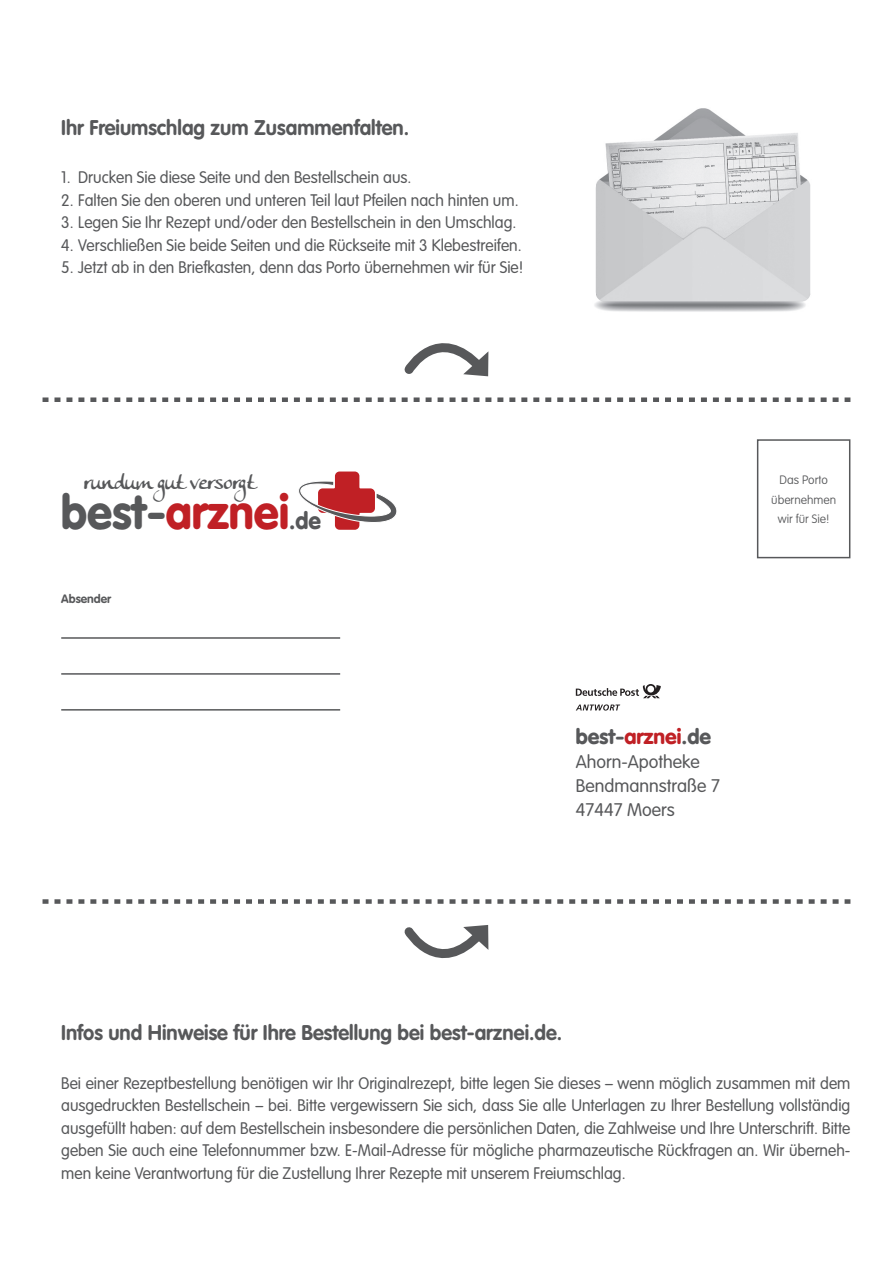
<style>
.page{position:relative;width:893px;height:1263px;background:#fff}
.page>*{position:absolute;margin:0;border:0;box-sizing:border-box;transform-origin:0 0}
.t1{font:900 47.1px "VAG Rounded";color:#c02025;scale:.96 1}
.t2{font:21.6px "Anke Calligraphic FG";color:#57585a}
.t3{font:700 21px "VAG Rounded";color:#57585a;scale:.96 1}
.t4{font:900 21px "VAG Rounded";color:#57585a}
.t5{font:300 18px/24px "VAG Rounded";color:#57585a}
.t6{font:300 16.5px/22.5px "VAG Rounded";color:#57585a;text-align:justify;scale:.96 1}
.t7{font:100 12px/19.5px "VAG Rounded";color:#57585a;text-align:center}
.t8{font:700 12px "VAG Rounded";color:#57585a}
.s1{color:#57585a}
.s2{font-size:23.55px;color:#57585a}
.s3{color:#c02025}
</style>
<div class="page">
<img style="left:594px;top:108px;width:217px;height:204px">
<svg style="left:298px;top:471px;width:99px;height:59px"></svg>
<hr style="left:61px;top:637px;width:279px;height:2px;background:#57585a">
<hr style="left:61px;top:673px;width:279px;height:2px;background:#57585a">
<hr style="left:61px;top:709px;width:279px;height:2px;background:#57585a">
<div style="left:757px;top:439px;width:93px;height:119px;border:2px solid #57585a"></div>
<svg style="left:43px;top:397px;width:807px;height:5px"></svg>
<svg style="left:43px;top:899px;width:807px;height:5px"></svg>
<svg style="left:404px;top:343px;width:85px;height:34px"></svg>
<svg style="left:404px;top:925px;width:85px;height:34px"></svg>
<svg style="left:576px;top:684px;width:85px;height:14px"></svg>
<svg style="left:576px;top:704px;width:44px;height:7px"></svg>
<p class="t3" style="left:61px;top:115px;width:364px">Ihr Freiumschlag zum Zusammenfalten.</p>
<p class="t6" style="left:61px;top:166px;width:366px">1. Drucken Sie diese Seite und den Bestellschein aus.</p>
<p class="t6" style="left:61px;top:188px;width:478px">2. Falten Sie den oberen und unteren Teil laut Pfeilen nach hinten um.</p>
<p class="t6" style="left:61px;top:211px;width:476px">3. Legen Sie Ihr Rezept und/oder den Bestellschein in den Umschlag.</p>
<p class="t6" style="left:61px;top:233px;width:481px">4. Verschließen Sie beide Seiten und die Rückseite mit 3 Klebestreifen.</p>
<p class="t6" style="left:61px;top:256px;width:483px">5. Jetzt ab in den Briefkasten, denn das Porto übernehmen wir für Sie!</p>
<h2 class="t2" style="left:84px;top:468px;width:173px">rundum gut versorgt</h2>
<h1 class="t1" style="left:61px;top:484px;width:272px"><span class="s1">best-</span>arznei<span class="s2">.de</span></h1>
<p class="t8" style="left:61px;top:591px;width:52px">Absender</p>
<p class="t7" style="left:771px;top:470px;width:66px">Das Porto übernehmen wir für Sie!</p>
<p class="t4" style="left:576px;top:724px;width:137px">best-<span class="s3">arznei</span>.de</p>
<p class="t5" style="left:576px;top:749px;width:146px">Ahorn-Apotheke<br>Bendmannstraße 7<br>47447 Moers</p>
<p class="t3" style="left:61px;top:1021px;width:523px">Infos und Hinweise für Ihre Bestellung bei best-arznei.de.</p>
<p class="t6" style="left:61px;top:1071px;width:824px">Bei einer Rezeptbestellung benötigen wir Ihr Originalrezept, bitte legen Sie dieses – wenn möglich zusammen mit dem ausgedruckten Bestellschein – bei. Bitte vergewissern Sie sich, dass Sie alle Unterlagen zu Ihrer Bestellung vollständig ausgefüllt haben: auf dem Bestellschein insbesondere die persönlichen Daten, die Zahlweise und Ihre Unterschrift. Bitte geben Sie auch eine Telefonnummer bzw. E-Mail-Adresse für mögliche pharmazeutische Rückfragen an. Wir überneh&shy;men keine Verantwortung für die Zustellung Ihrer Rezepte mit unserem Freiumschlag.</p>
</div>
